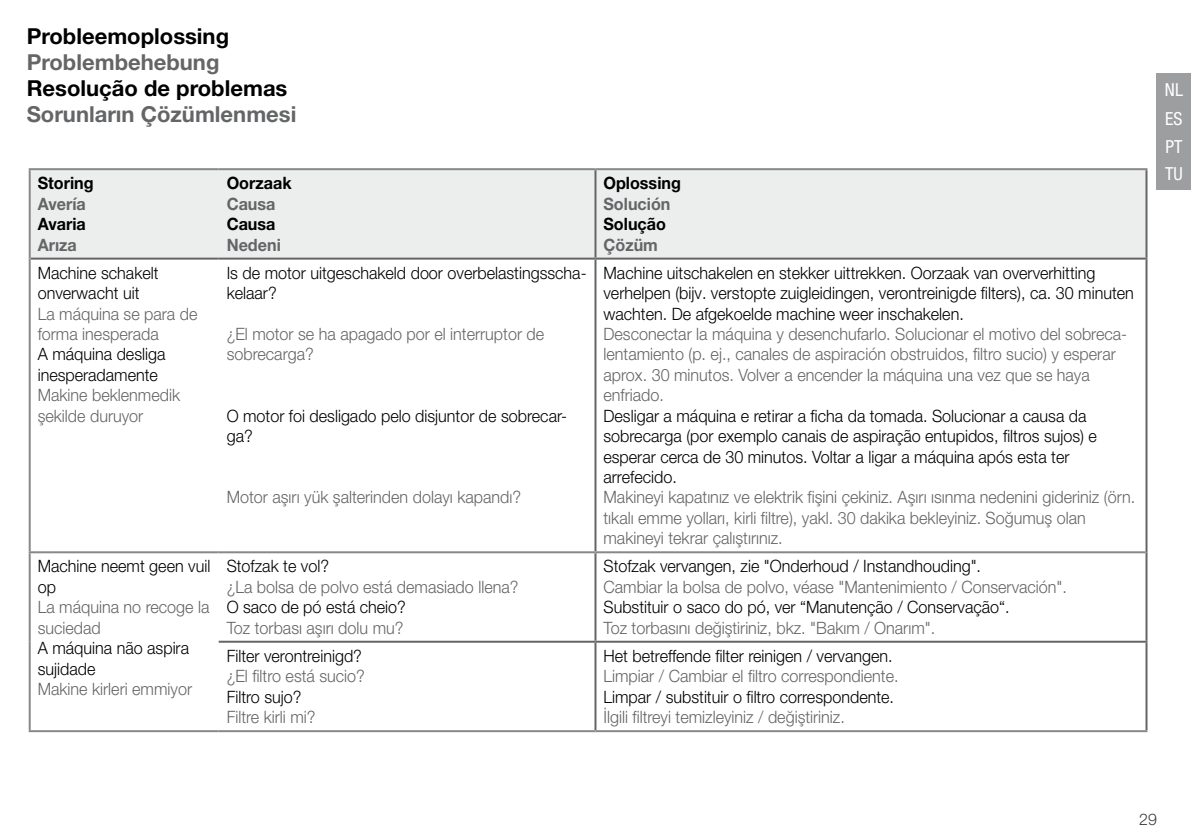
<style>
.page{position:relative;width:1191px;height:840px;background:#fff}
.page>*{position:absolute;margin:0;border:0;box-sizing:border-box;transform-origin:0 0}
.t1{font:700 22px "Helvetica Neue LT Pro";color:#646567}
.t2{font:700 22px "Helvetica Neue LT Pro";color:#000}
.t3{font:condensed 18px/28.4px "Helvetica Neue LT Pro";color:#fff;text-align:justify}
.t4{font:300 17px/20.4px "Helvetica Neue LT Pro";color:#646567;scale:.95 1}
.t5{font:300 17px/20.4px "Helvetica Neue LT Pro";color:#000;scale:.95 1}
.t6{font:700 17px "Helvetica Neue LT Pro";color:#000;scale:.95 1}
.t7{font:700 17px "Helvetica Neue LT Pro";color:#646567;scale:.95 1}
.t8{font:300 16px "Helvetica Neue LT Pro";color:#3e3d40}
</style>
<div class="page">
<div style="left:1157px;top:73px;width:34px;height:117px;background:#9c9e9f"></div>
<div style="left:31px;top:170px;width:1114px;height:87px;background:#eceded"></div>
<hr style="left:1145px;top:170px;width:2px;height:87px;background:#646567">
<hr style="left:1145px;top:259px;width:2px;height:293px;background:#646567">
<hr style="left:1145px;top:552px;width:2px;height:88px;background:#646567">
<hr style="left:1145px;top:642px;width:2px;height:87px;background:#646567">
<hr style="left:594px;top:170px;width:2px;height:87px;background:#646567">
<hr style="left:595px;top:257px;width:552px;height:2px;background:#646567">
<hr style="left:595px;top:640px;width:552px;height:2px;background:#646567">
<hr style="left:31px;top:257px;width:188px;height:2px;background:#646567">
<hr style="left:219px;top:257px;width:376px;height:2px;background:#646567">
<hr style="left:594px;top:259px;width:2px;height:292px;background:#646567">
<hr style="left:594px;top:553px;width:2px;height:87px;background:#646567">
<hr style="left:219px;top:640px;width:376px;height:2px;background:#646567">
<hr style="left:594px;top:642px;width:2px;height:87px;background:#646567">
<hr style="left:29px;top:168px;width:190px;height:2px;background:#87888a">
<hr style="left:29px;top:170px;width:2px;height:88px;background:#87888a">
<hr style="left:219px;top:168px;width:376px;height:2px;background:#87888a">
<hr style="left:595px;top:168px;width:552px;height:2px;background:#87888a">
<hr style="left:29px;top:258px;width:2px;height:293px;background:#87888a">
<hr style="left:29px;top:553px;width:2px;height:88px;background:#87888a">
<hr style="left:219px;top:551px;width:376px;height:2px;background:#87888a">
<hr style="left:595px;top:551px;width:550px;height:2px;background:#87888a">
<hr style="left:29px;top:641px;width:2px;height:88px;background:#87888a">
<hr style="left:29px;top:551px;width:190px;height:2px;background:#87888a">
<hr style="left:29px;top:729px;width:190px;height:2px;background:#87888a">
<hr style="left:219px;top:729px;width:376px;height:2px;background:#87888a">
<hr style="left:595px;top:729px;width:552px;height:2px;background:#87888a">
<p class="t2" style="left:27px;top:23px;width:204px">Probleemoplossing</p>
<p class="t1" style="left:27px;top:49px;width:194px">Problembehebung</p>
<p class="t2" style="left:27px;top:75px;width:262px">Resolução de problemas</p>
<p class="t1" style="left:27px;top:101px;width:271px">Sorunların Çözümlenmesi</p>
<p class="t6" style="left:38px;top:173px;width:60px">Storing</p>
<p class="t7" style="left:38px;top:193px;width:52px">Avería</p>
<p class="t6" style="left:38px;top:213px;width:52px">Avaria</p>
<p class="t7" style="left:38px;top:234px;width:43px">Arıza</p>
<p class="t5" style="left:38px;top:262px;width:129px">Machine schakelt onverwacht uit</p>
<p class="t4" style="left:38px;top:303px;width:170px">La máquina se para de forma inesperada</p>
<p class="t5" style="left:38px;top:343px;width:136px">A máquina desliga inesperadamente</p>
<p class="t4" style="left:38px;top:384px;width:151px">Makine beklenmedik şekilde duruyor</p>
<p class="t6" style="left:227px;top:173px;width:70px">Oorzaak</p>
<p class="t7" style="left:227px;top:193px;width:53px">Causa</p>
<p class="t6" style="left:227px;top:213px;width:53px">Causa</p>
<p class="t7" style="left:227px;top:234px;width:58px">Nedeni</p>
<p class="t5" style="left:227px;top:262px;width:380px">Is de motor uitgeschakeld door overbelastingsscha&shy;kelaar?</p>
<p class="t4" style="left:227px;top:323px;width:336px">¿El motor se ha apagado por el interruptor de sobrecarga?</p>
<p class="t5" style="left:227px;top:405px;width:360px">O motor foi desligado pelo disjuntor de sobrecar&shy;ga?</p>
<p class="t4" style="left:227px;top:486px;width:311px">Motor aşırı yük şalterinden dolayı kapandı?</p>
<p class="t5" style="left:38px;top:555px;width:183px">Machine neemt geen vuil op</p>
<p class="t4" style="left:38px;top:596px;width:182px">La máquina no recoge la suciedad</p>
<p class="t5" style="left:38px;top:637px;width:161px">A máquina não aspira sujidade</p>
<p class="t4" style="left:38px;top:678px;width:164px">Makine kirleri emmiyor</p>
<p class="t5" style="left:227px;top:555px;width:109px">Stofzak te vol?</p>
<p class="t4" style="left:227px;top:576px;width:309px">¿La bolsa de polvo está demasiado llena?</p>
<p class="t5" style="left:227px;top:596px;width:190px">O saco de pó está cheio?</p>
<p class="t4" style="left:227px;top:616px;width:188px">Toz torbası aşırı dolu mu?</p>
<p class="t5" style="left:227px;top:645px;width:144px">Filter verontreinigd?</p>
<p class="t4" style="left:227px;top:665px;width:147px">¿El filtro está sucio?</p>
<p class="t5" style="left:227px;top:685px;width:80px">Filtro sujo?</p>
<p class="t4" style="left:227px;top:706px;width:95px">Filtre kirli mi?</p>
<p class="t6" style="left:603px;top:173px;width:83px">Oplossing</p>
<p class="t7" style="left:603px;top:193px;width:72px">Solución</p>
<p class="t6" style="left:603px;top:213px;width:67px">Solução</p>
<p class="t7" style="left:603px;top:234px;width:59px">Çözüm</p>
<p class="t5" style="left:603px;top:262px;width:560px">Machine uitschakelen en stekker uittrekken. Oorzaak van oververhitting verhelpen (bijv. verstopte zuigleidingen, verontreinigde filters), ca. 30 minuten wachten. De afgekoelde machine weer inschakelen.</p>
<p class="t4" style="left:603px;top:323px;width:553px">Desconectar la máquina y desenchufarlo. Solucionar el motivo del sobreca&shy;lentamiento (p. ej., canales de aspiración obstruidos, filtro sucio) y esperar aprox. 30 minutos. Volver a encender la máquina una vez que se haya enfriado.</p>
<p class="t5" style="left:603px;top:405px;width:521px">Desligar a máquina e retirar a ficha da tomada. Solucionar a causa da sobrecarga (por exemplo canais de aspiração entupidos, filtros sujos) e esperar cerca de 30 minutos. Voltar a ligar a máquina após esta ter arrefecido.</p>
<p class="t4" style="left:603px;top:486px;width:561px">Makineyi kapatınız ve elektrik fişini çekiniz. Aşırı ısınma nedenini gideriniz (örn. tıkalı emme yolları, kirli filtre), yakl. 30 dakika bekleyiniz. Soğumuş olan makineyi tekrar çalıştırınız.</p>
<p class="t5" style="left:603px;top:555px;width:399px">Stofzak vervangen, zie "Onderhoud / Instandhouding".</p>
<p class="t4" style="left:603px;top:576px;width:489px">Cambiar la bolsa de polvo, véase "Mantenimiento / Conservación".</p>
<p class="t5" style="left:603px;top:596px;width:429px">Substituir o saco do pó, ver “Manutenção / Conservação“.</p>
<p class="t4" style="left:603px;top:616px;width:351px">Toz torbasını değiştiriniz, bkz. "Bakım / Onarım".</p>
<p class="t5" style="left:603px;top:645px;width:306px">Het betreffende filter reinigen / vervangen.</p>
<p class="t4" style="left:603px;top:665px;width:312px">Limpiar / Cambiar el filtro correspondiente.</p>
<p class="t5" style="left:603px;top:685px;width:307px">Limpar / substituir o filtro correspondente.</p>
<p class="t4" style="left:603px;top:706px;width:256px">İlgili filtreyi temizleyiniz / değiştiriniz.</p>
<p class="t3" style="left:1165px;top:75px;width:19px">NL ES PT</p>
<p class="t3" style="left:1165px;top:159px;width:19px">TU</p>
<p class="t3" style="left:1164px;top:75px;width:20px">DE FR IT</p>
<p class="t3" style="left:1164px;top:159px;width:20px">EN</p>
<p class="t8" style="left:1139px;top:808px;width:19px">29</p>
</div>
